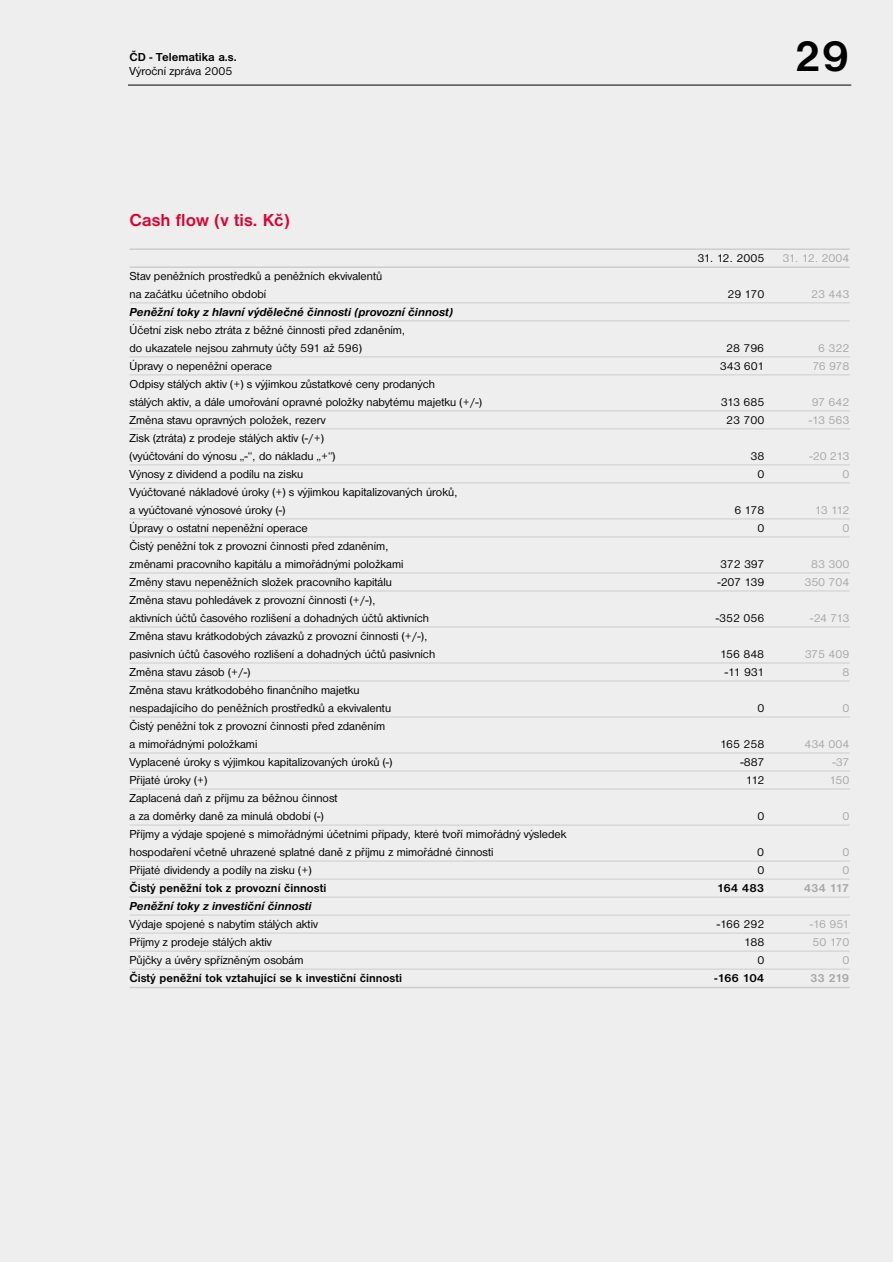
<style>
.page{position:relative;width:893px;height:1262px;background:#fff}
.page>*{position:absolute;margin:0;border:0;box-sizing:border-box;transform-origin:0 0}
.t1{font:700 45px "Nimbus Sans DCE";color:#000}
.t2{font:700 18px "Nimbus Sans DCE";color:#de0031}
.t3{font:12px/18px "Nimbus Sans DCE";color:#000}
.t4{font:700 12px "Nimbus Sans DCE";color:#000}
.t5{font:12px "Nimbus Sans DCE";color:#a6a6a6}
.t6{font:italic 700 12px "Nimbus Sans DCE";color:#000}
.t7{font:700 12px "Nimbus Sans DCE";letter-spacing:-.055em;color:#a6a6a6}
</style>
<div class="page">
<div style="left:0;top:0;width:892px;height:1261px;background:#eee"></div>
<hr style="left:128px;top:85px;width:723px;height:1px;background:#000">
<hr style="left:129px;top:248px;width:720px;height:2px;background:#cdcdcd">
<hr style="left:129px;top:266px;width:720px;height:2px;background:#cdcdcd">
<hr style="left:129px;top:302px;width:720px;height:1px;background:#cdcdcd">
<hr style="left:129px;top:320px;width:720px;height:1px;background:#cdcdcd">
<hr style="left:129px;top:356px;width:720px;height:1px;background:#cdcdcd">
<hr style="left:129px;top:374px;width:720px;height:1px;background:#cdcdcd">
<hr style="left:129px;top:410px;width:720px;height:1px;background:#cdcdcd">
<hr style="left:129px;top:428px;width:720px;height:1px;background:#cdcdcd">
<hr style="left:129px;top:464px;width:720px;height:1px;background:#cdcdcd">
<hr style="left:129px;top:482px;width:720px;height:1px;background:#cdcdcd">
<hr style="left:129px;top:518px;width:720px;height:1px;background:#cdcdcd">
<hr style="left:129px;top:536px;width:720px;height:1px;background:#cdcdcd">
<hr style="left:129px;top:572px;width:720px;height:1px;background:#cdcdcd">
<hr style="left:129px;top:590px;width:720px;height:1px;background:#cdcdcd">
<hr style="left:129px;top:626px;width:720px;height:1px;background:#cdcdcd">
<hr style="left:129px;top:662px;width:720px;height:1px;background:#cdcdcd">
<hr style="left:129px;top:680px;width:720px;height:1px;background:#cdcdcd">
<hr style="left:129px;top:716px;width:720px;height:1px;background:#cdcdcd">
<hr style="left:129px;top:752px;width:720px;height:1px;background:#cdcdcd">
<hr style="left:129px;top:770px;width:720px;height:1px;background:#cdcdcd">
<hr style="left:129px;top:788px;width:720px;height:1px;background:#cdcdcd">
<hr style="left:129px;top:824px;width:720px;height:1px;background:#cdcdcd">
<hr style="left:129px;top:860px;width:720px;height:1px;background:#cdcdcd">
<hr style="left:129px;top:878px;width:720px;height:1px;background:#cdcdcd">
<hr style="left:129px;top:896px;width:720px;height:1px;background:#cdcdcd">
<hr style="left:129px;top:914px;width:720px;height:1px;background:#cdcdcd">
<hr style="left:129px;top:932px;width:720px;height:1px;background:#cdcdcd">
<hr style="left:129px;top:950px;width:720px;height:1px;background:#cdcdcd">
<hr style="left:129px;top:968px;width:720px;height:1px;background:#cdcdcd">
<hr style="left:129px;top:986px;width:720px;height:2px;background:#cdcdcd">
<p class="t4" style="left:129px;top:52px;width:109px">ČD - Telematika a.s.</p>
<p class="t3" style="left:129px;top:63px;width:104px">Výroční zpráva 2005</p>
<h2 class="t2" style="left:129px;top:213px;width:162px">Cash flow (v tis. Kč)</h2>
<p class="t3" style="left:129px;top:268px;width:254px">Stav peněžních prostředků a peněžních ekvivalentů na začátku účetního období</p>
<p class="t6" style="left:129px;top:308px;width:325px">Peněžní toky z hlavní výdělečné činnosti (provozní činnost)</p>
<p class="t3" style="left:129px;top:322px;width:277px">Účetní zisk nebo ztráta z běžné činnosti před zdaněním, do ukazatele nejsou zahrnuty účty 591 až 596)</p>
<h1 class="t1" style="left:793px;top:39px;width:57px">29</h1>
<p class="t3" style="left:697px;top:250px;width:68px">31. 12. 2005</p>
<p class="t5" style="left:782px;top:254px;width:68px">31. 12. 2004</p>
<p class="t3" style="left:727px;top:286px;width:38px">29 170</p>
<p class="t5" style="left:811px;top:290px;width:40px">23 443</p>
<p class="t3" style="left:726px;top:340px;width:40px">28 796</p>
<p class="t5" style="left:818px;top:344px;width:33px">6 322</p>
<p class="t3" style="left:129px;top:358px;width:144px">Úpravy o nepeněžní operace</p>
<p class="t3" style="left:719px;top:358px;width:46px">343 601</p>
<p class="t5" style="left:812px;top:362px;width:38px">76 978</p>
<p class="t3" style="left:129px;top:376px;width:354px">Odpisy stálých aktiv (+) s výjimkou zůstatkové ceny prodaných<br>stálých aktiv, a dále umořování opravné položky nabytému majetku (+/-)</p>
<p class="t3" style="left:720px;top:394px;width:45px">313 685</p>
<p class="t5" style="left:811px;top:398px;width:39px">97 642</p>
<p class="t3" style="left:129px;top:412px;width:198px">Změna stavu opravných položek, rezerv</p>
<p class="t3" style="left:726px;top:412px;width:40px">23 700</p>
<p class="t5" style="left:808px;top:416px;width:42px">-13 563</p>
<p class="t3" style="left:129px;top:430px;width:207px">Zisk (ztráta) z prodeje stálých aktiv (-/+) (vyúčtování do výnosu „-“, do nákladu „+“)</p>
<p class="t3" style="left:750px;top:448px;width:15px">38</p>
<p class="t5" style="left:809px;top:452px;width:41px">-20 213</p>
<p class="t3" style="left:129px;top:466px;width:175px">Výnosy z dividend a podílu na zisku</p>
<p class="t3" style="left:757px;top:466px;width:8px">0</p>
<p class="t5" style="left:842px;top:470px;width:8px">0</p>
<p class="t3" style="left:129px;top:484px;width:330px">Vyúčtované nákladové úroky (+) s výjimkou kapitalizovaných úroků, a vyúčtované výnosové úroky (-)</p>
<p class="t3" style="left:734px;top:502px;width:31px">6 178</p>
<p class="t5" style="left:814px;top:506px;width:36px">13 112</p>
<p class="t3" style="left:129px;top:520px;width:180px">Úpravy o ostatní nepeněžní operace</p>
<p class="t3" style="left:757px;top:520px;width:8px">0</p>
<p class="t5" style="left:842px;top:524px;width:8px">0</p>
<p class="t3" style="left:129px;top:538px;width:275px">Čistý peněžní tok z provozní činnosti před zdaněním, změnami pracovního kapitálu a mimořádnými položkami</p>
<p class="t3" style="left:720px;top:556px;width:45px">372 397</p>
<p class="t5" style="left:811px;top:560px;width:40px">83 300</p>
<p class="t3" style="left:129px;top:574px;width:264px">Změny stavu nepeněžních složek pracovního kapitálu</p>
<p class="t3" style="left:717px;top:574px;width:48px">-207 139</p>
<p class="t5" style="left:804px;top:578px;width:46px">350 704</p>
<p class="t3" style="left:129px;top:592px;width:301px">Změna stavu pohledávek z provozní činnosti (+/-),<br>aktivních účtů časového rozlišení a dohadných účtů aktivních</p>
<p class="t3" style="left:716px;top:610px;width:50px">-352 056</p>
<p class="t5" style="left:810px;top:614px;width:41px">-24 713</p>
<p class="t3" style="left:129px;top:628px;width:307px">Změna stavu krátkodobých závazků z provozní činnosti (+/-), pasivních účtů časového rozlišení a dohadných účtů pasivních</p>
<p class="t3" style="left:720px;top:646px;width:46px">156 848</p>
<p class="t5" style="left:804px;top:650px;width:46px">375 409</p>
<p class="t3" style="left:129px;top:664px;width:122px">Změna stavu zásob (+/-)</p>
<p class="t3" style="left:725px;top:664px;width:41px">-11 931</p>
<p class="t5" style="left:842px;top:668px;width:8px">8</p>
<p class="t3" style="left:129px;top:682px;width:263px">Změna stavu krátkodobého finančního majetku nespadajícího do peněžních prostředků a ekvivalentu</p>
<p class="t3" style="left:757px;top:700px;width:8px">0</p>
<p class="t5" style="left:842px;top:704px;width:8px">0</p>
<p class="t3" style="left:129px;top:718px;width:257px">Čistý peněžní tok z provozní činnosti před zdaněním a mimořádnými položkami</p>
<p class="t3" style="left:720px;top:736px;width:46px">165 258</p>
<p class="t5" style="left:804px;top:740px;width:46px">434 004</p>
<p class="t3" style="left:129px;top:754px;width:264px">Vyplacené úroky s výjimkou kapitalizovaných úroků (-)</p>
<p class="t3" style="left:740px;top:754px;width:25px">-887</p>
<p class="t5" style="left:832px;top:758px;width:18px">-37</p>
<p class="t3" style="left:129px;top:772px;width:79px">Přijaté úroky (+)</p>
<p class="t3" style="left:746px;top:772px;width:20px">112</p>
<p class="t5" style="left:829px;top:776px;width:21px">150</p>
<p class="t3" style="left:129px;top:790px;width:209px">Zaplacená daň z příjmu za běžnou činnost a za doměrky daně za minulá období (-)</p>
<p class="t3" style="left:757px;top:808px;width:8px">0</p>
<p class="t5" style="left:842px;top:812px;width:8px">0</p>
<p class="t3" style="left:129px;top:826px;width:438px">Příjmy a výdaje spojené s mimořádnými účetními případy, které tvoří mimořádný výsledek hospodaření včetně uhrazené splatné daně z příjmu z mimořádné činnosti</p>
<p class="t3" style="left:757px;top:844px;width:8px">0</p>
<p class="t5" style="left:842px;top:848px;width:8px">0</p>
<p class="t3" style="left:129px;top:862px;width:183px">Přijaté dividendy a podíly na zisku (+)</p>
<p class="t3" style="left:757px;top:862px;width:8px">0</p>
<p class="t5" style="left:842px;top:866px;width:8px">0</p>
<p class="t4" style="left:129px;top:884px;width:198px">Čistý peněžní tok z provozní činnosti</p>
<p class="t4" style="left:717px;top:884px;width:49px">164 483</p>
<p class="t7" style="left:803px;top:884px;width:47px">434 117</p>
<p class="t6" style="left:129px;top:902px;width:184px">Peněžní toky z investiční činnosti</p>
<p class="t3" style="left:129px;top:916px;width:190px">Výdaje spojené s nabytím stálých aktiv</p>
<p class="t3" style="left:716px;top:916px;width:49px">-166 292</p>
<p class="t5" style="left:809px;top:920px;width:41px">-16 951</p>
<p class="t3" style="left:129px;top:934px;width:144px">Příjmy z prodeje stálých aktiv</p>
<p class="t3" style="left:744px;top:934px;width:22px">188</p>
<p class="t5" style="left:812px;top:938px;width:38px">50 170</p>
<p class="t3" style="left:129px;top:952px;width:175px">Půjčky a úvěry spřízněným osobám</p>
<p class="t3" style="left:757px;top:952px;width:8px">0</p>
<p class="t5" style="left:842px;top:956px;width:8px">0</p>
<p class="t4" style="left:129px;top:974px;width:274px">Čistý peněžní tok vztahující se k investiční činnosti</p>
<p class="t4" style="left:714px;top:974px;width:51px">-166 104</p>
<p class="t7" style="left:810px;top:974px;width:41px">33 219</p>
</div>
